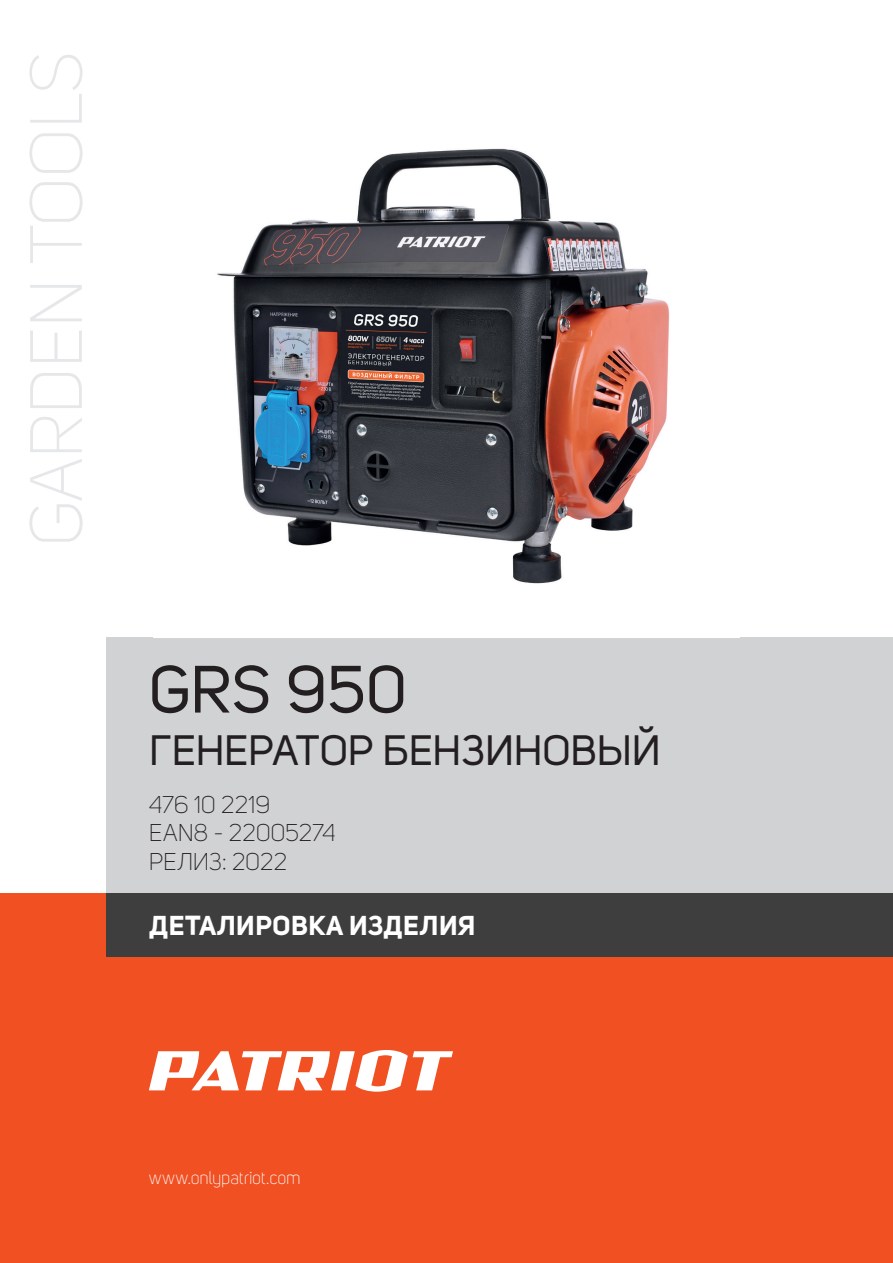
<style>
.page{position:relative;width:893px;height:1263px;background:#fff}
.page>*{position:absolute;margin:0;border:0;box-sizing:border-box;transform-origin:0 0}
.t1{font:300 73.05px "Uni Sans";letter-spacing:-.01em;color:#e6e7e9}
.t2{font:66px "Uni Sans";letter-spacing:.005em;color:#231f20}
.t3{font:42px "Uni Sans";color:#231f20}
.t4{font:700 27px "Uni Sans";letter-spacing:.02em;color:#fff}
.t5{font:300 24px/28.8px "Uni Sans";letter-spacing:-.005em;color:#231f20}
.t6{font:300 18px "Uni Sans";letter-spacing:-.015em;color:#fff}
</style>
<div class="page">
<div style="left:0;top:893px;width:893px;height:370px;background:#f15122"></div>
<div style="left:106px;top:893px;width:787px;height:64px;background:#3e3e3f"></div>
<div style="left:106px;top:638px;width:787px;height:255px;background:#d1d2d4"></div>
<svg style="left:149px;top:1050px;width:304px;height:42px"></svg>
<img style="left:217px;top:148px;width:453px;height:436px">
<h1 class="t1" style="left:15px;top:547px;width:497px;rotate:-90deg">GARDEN TOOLS</h1>
<h2 class="t2" style="left:149px;top:651px;width:260px">GRS 950</h2>
<h3 class="t3" style="left:149px;top:726px;width:513px">ГЕНЕРАТОР БЕНЗИНОВЫЙ</h3>
<p class="t5" style="left:149px;top:790px;width:188px">476 10 2219<br>EAN8 - 22005274<br>РЕЛИЗ: 2022</p>
<p class="t4" style="left:149px;top:909px;width:328px">ДЕТАЛИРОВКА ИЗДЕЛИЯ</p>
<p class="t6" style="left:149px;top:1167px;width:154px">www.onlypatriot.com</p>
</div>
